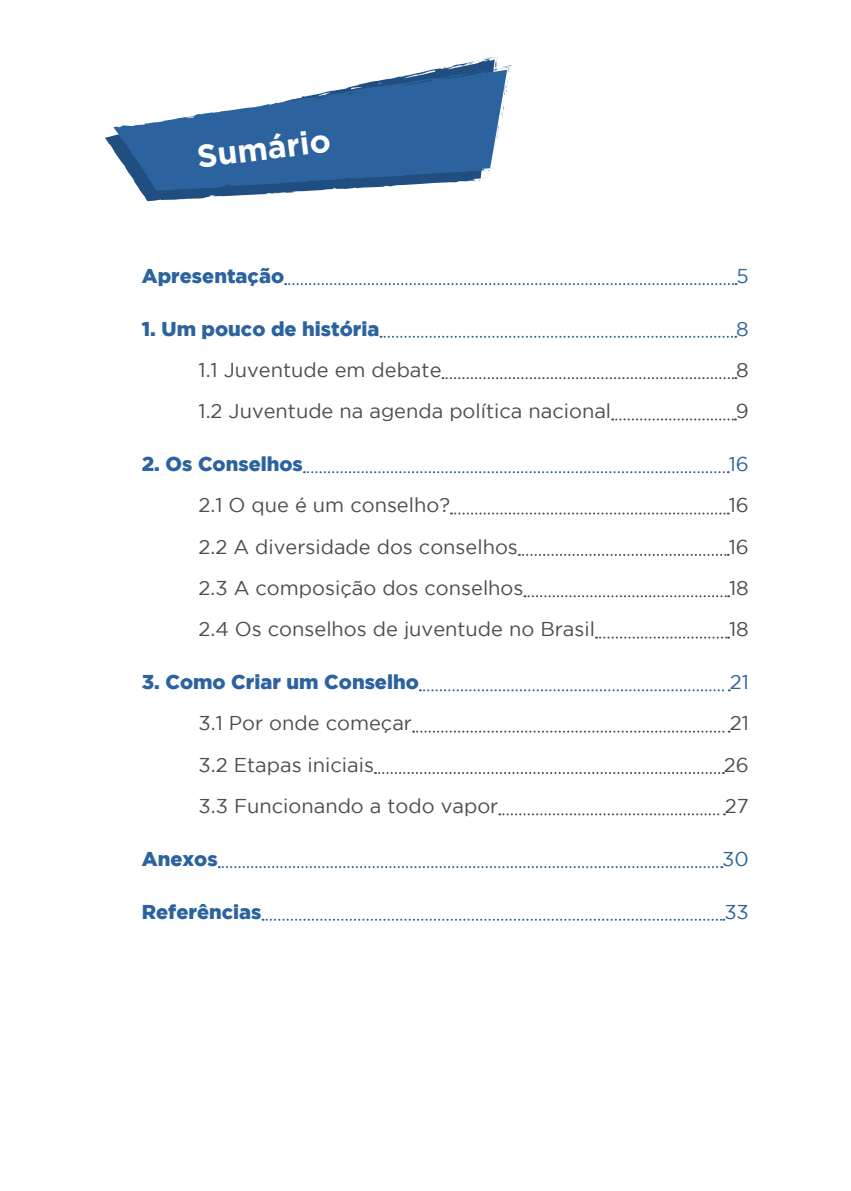
<style>
.page{position:relative;width:851px;height:1191px;background:#fff}
.page>*{position:absolute;margin:0;border:0;box-sizing:border-box;transform-origin:0 0}
.t1{font:700 32px "Gotham";color:#fff}
.t2{font:20px "Gotham";color:#4c4d4e}
.t3{font:900 20px "Gotham";color:#2c639e}
.t4{font:20px "Gotham";color:#2c639e}
</style>
<div class="page">
<svg style="left:105px;top:69px;width:331px;height:132px"></svg>
<svg style="left:113px;top:70px;width:380px;height:121px;fill:#2c639e"></svg>
<svg style="left:300px;top:96px;width:7px;height:3px"></svg>
<svg style="left:436px;top:57px;width:75px;height:99px"></svg>
<svg style="left:393px;top:83px;width:19px;height:2px"></svg>
<svg style="left:468px;top:167px;width:25px;height:15px"></svg>
<svg style="left:285px;top:283px;width:451px;height:2px"></svg>
<svg style="left:380px;top:336px;width:356px;height:2px"></svg>
<svg style="left:442px;top:377px;width:294px;height:2px"></svg>
<svg style="left:612px;top:418px;width:123px;height:2px"></svg>
<svg style="left:304px;top:471px;width:424px;height:2px"></svg>
<svg style="left:451px;top:512px;width:277px;height:2px"></svg>
<svg style="left:519px;top:554px;width:209px;height:2px"></svg>
<svg style="left:524px;top:595px;width:205px;height:2px"></svg>
<svg style="left:596px;top:636px;width:133px;height:2px"></svg>
<svg style="left:420px;top:689px;width:309px;height:2px"></svg>
<svg style="left:413px;top:730px;width:316px;height:2px"></svg>
<svg style="left:375px;top:772px;width:348px;height:2px"></svg>
<svg style="left:499px;top:813px;width:225px;height:2px"></svg>
<svg style="left:219px;top:866px;width:503px;height:2px"></svg>
<svg style="left:262px;top:918px;width:462px;height:2px"></svg>
<h1 class="t1" style="left:195px;top:138px;width:136px;rotate:-7deg">Sumário</h1>
<p class="t3" style="left:142px;top:264px;width:144px">Apresentação</p>
<p class="t4" style="left:736px;top:265px;width:14px">5</p>
<p class="t3" style="left:142px;top:317px;width:239px">1. Um pouco de história</p>
<p class="t4" style="left:736px;top:317px;width:14px">8</p>
<p class="t2" style="left:198px;top:359px;width:244px">1.1 Juventude em debate</p>
<p class="t2" style="left:736px;top:359px;width:14px">8</p>
<p class="t2" style="left:198px;top:400px;width:414px">1.2 Juventude na agenda política nacional</p>
<p class="t2" style="left:735px;top:400px;width:14px">9</p>
<p class="t3" style="left:142px;top:452px;width:162px">2. Os Conselhos</p>
<p class="t4" style="left:728px;top:453px;width:22px">16</p>
<p class="t2" style="left:198px;top:494px;width:253px">2.1 O que é um conselho?</p>
<p class="t2" style="left:728px;top:494px;width:22px">16</p>
<p class="t2" style="left:198px;top:535px;width:321px">2.2 A diversidade dos conselhos</p>
<p class="t2" style="left:728px;top:535px;width:22px">16</p>
<p class="t2" style="left:198px;top:577px;width:326px">2.3 A composição dos conselhos</p>
<p class="t2" style="left:729px;top:577px;width:21px">18</p>
<p class="t2" style="left:198px;top:618px;width:398px">2.4 Os conselhos de juventude no Brasil</p>
<p class="t2" style="left:729px;top:618px;width:21px">18</p>
<p class="t3" style="left:142px;top:670px;width:278px">3. Como Criar um Conselho</p>
<p class="t4" style="left:729px;top:671px;width:21px">21</p>
<p class="t2" style="left:198px;top:712px;width:215px">3.1 Por onde começar</p>
<p class="t2" style="left:729px;top:712px;width:21px">21</p>
<p class="t2" style="left:198px;top:753px;width:177px">3.2 Etapas iniciais</p>
<p class="t2" style="left:723px;top:753px;width:26px">26</p>
<p class="t2" style="left:198px;top:795px;width:301px">3.3 Funcionando a todo vapor</p>
<p class="t2" style="left:724px;top:795px;width:25px">27</p>
<p class="t3" style="left:142px;top:847px;width:77px">Anexos</p>
<p class="t4" style="left:722px;top:847px;width:28px">30</p>
<p class="t3" style="left:142px;top:900px;width:121px">Referências</p>
<p class="t4" style="left:724px;top:900px;width:26px">33</p>
</div>
